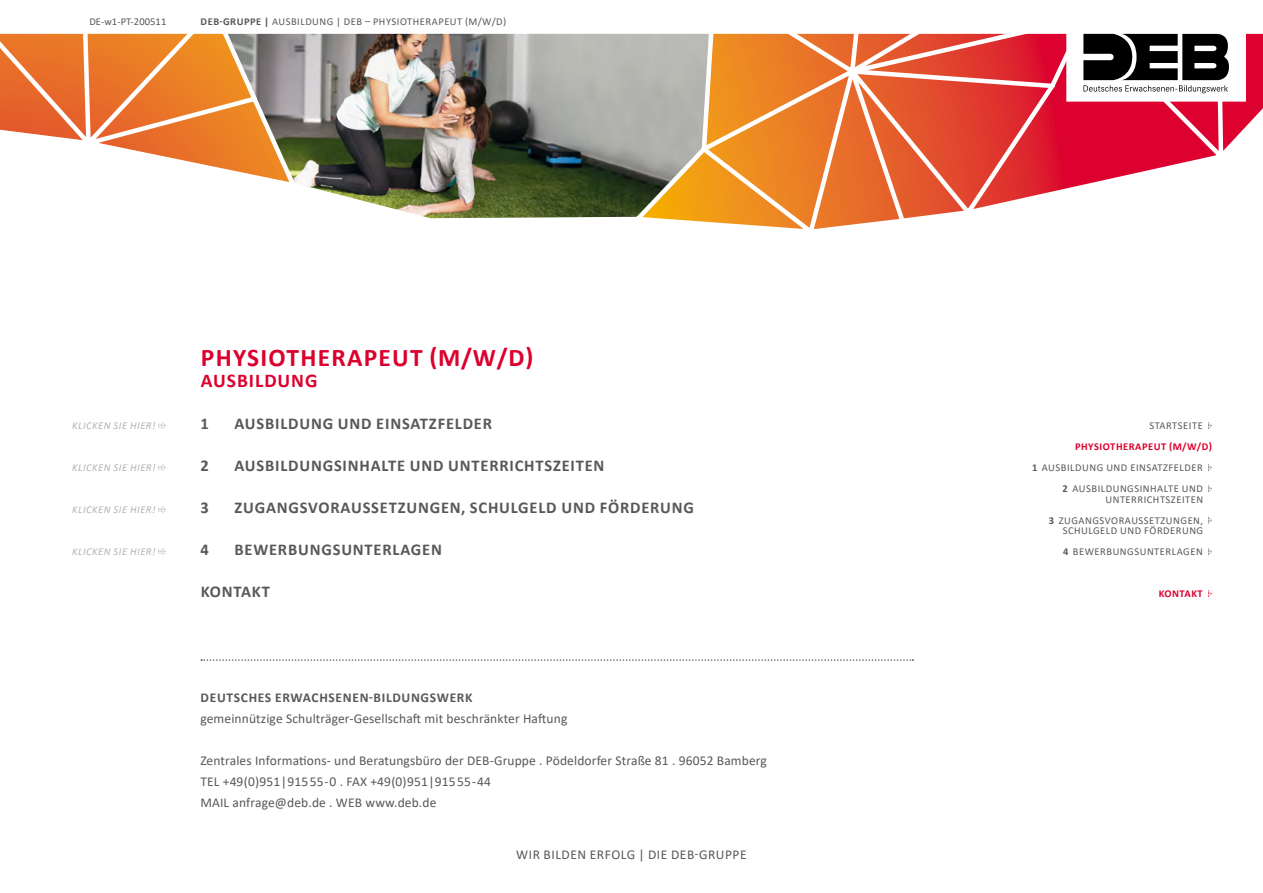
<style>
.page{position:relative;width:1263px;height:893px;background:#fff}
.page>*{position:absolute;margin:0;border:0;box-sizing:border-box;transform-origin:0 0}
.t1{font:700 25.5px "Calibri";letter-spacing:.05em;color:#dc002e}
.t2{font:700 19.5px "Calibri";letter-spacing:.05em;color:#dc002e}
.t3{font:700 16.5px "Calibri";letter-spacing:.05em;color:#58585a}
.t4{font:13.5px/21px "Calibri";letter-spacing:.01em;color:#58585a}
.t5{font:700 13.5px "Calibri";letter-spacing:.05em;color:#58585a}
.t6{font:13.5px "Calibri";letter-spacing:.04em;color:#58585a}
.t7{font:10.5px "Calibri";letter-spacing:.05em;color:#58585a}
.t8{font:italic 10.5px "Calibri";letter-spacing:.05em;color:#b1b3b4}
.t9{font:700 10.5px "Calibri";letter-spacing:.05em;color:#dc002e}
.t10{font:10.5px "Calibri";letter-spacing:.01em;color:#58585a}
.s1{font-weight:700}
</style>
<div class="page">
<svg style="left:201px;top:659px;width:712px;height:2px"></svg>
<svg style="left:1208px;top:485px;width:4px;height:7px"></svg>
<svg style="left:1208px;top:464px;width:4px;height:7px"></svg>
<svg style="left:1208px;top:422px;width:4px;height:7px"></svg>
<svg style="left:1208px;top:517px;width:4px;height:7px"></svg>
<svg style="left:1208px;top:548px;width:4px;height:7px"></svg>
<svg style="left:1208px;top:590px;width:4px;height:7px"></svg>
<svg style="left:0;top:102px;width:1263px;height:127px"></svg>
<svg style="left:0;top:33px;width:1263px;height:69px;background:#cf8e71"></svg>
<svg style="left:1083px;top:34px;width:146px;height:59px"></svg>
<svg style="left:158px;top:422px;width:8px;height:7px"></svg>
<svg style="left:158px;top:464px;width:8px;height:7px"></svg>
<svg style="left:158px;top:506px;width:8px;height:7px"></svg>
<svg style="left:158px;top:548px;width:8px;height:7px"></svg>
<p class="t10" style="left:89px;top:14px;width:78px">DE-w1-PT-200511</p>
<p class="t7" style="left:201px;top:14px;width:307px"><span class="s1">DEB-GRUPPE |</span> AUSBILDUNG | DEB – PHYSIOTHERAPEUT (M/W/D)</p>
<p class="t8" style="left:72px;top:418px;width:85px">KLICKEN SIE HIER!</p>
<p class="t8" style="left:72px;top:460px;width:85px">KLICKEN SIE HIER!</p>
<p class="t8" style="left:72px;top:502px;width:85px">KLICKEN SIE HIER!</p>
<p class="t8" style="left:72px;top:544px;width:85px">KLICKEN SIE HIER!</p>
<p class="t1" style="left:201px;top:340px;width:334px">PHYSIOTHERAPEUT (M/W/D)</p>
<p class="t2" style="left:201px;top:367px;width:118px">AUSBILDUNG</p>
<p class="t3" style="left:200px;top:412px;width:10px">1</p>
<p class="t3" style="left:234px;top:412px;width:259px">AUSBILDUNG UND EINSATZFELDER</p>
<p class="t3" style="left:200px;top:454px;width:10px">2</p>
<p class="t3" style="left:234px;top:454px;width:372px">AUSBILDUNGSINHALTE UND UNTERRICHTSZEITEN</p>
<p class="t3" style="left:200px;top:496px;width:10px">3</p>
<p class="t3" style="left:234px;top:496px;width:461px">ZUGANGSVORAUSSETZUNGEN, SCHULGELD UND FÖRDERUNG</p>
<p class="t3" style="left:200px;top:538px;width:10px">4</p>
<p class="t3" style="left:234px;top:538px;width:209px">BEWERBUNGSUNTERLAGEN</p>
<p class="t3" style="left:201px;top:580px;width:71px">KONTAKT</p>
<p class="t5" style="left:201px;top:688px;width:273px">DEUTSCHES ERWACHSENEN-BILDUNGSWERK</p>
<p class="t4" style="left:200px;top:708px;width:368px">gemeinnützige Schulträger-Gesellschaft mit beschränkter Haftung</p>
<p class="t4" style="left:200px;top:750px;width:568px">Zentrales Informations- und Beratungsbüro der DEB-Gruppe . Pödeldorfer Straße 81 . 96052 Bamberg<br>TEL +49(0)951|91555-0 . FAX +49(0)951|91555-44<br>MAIL anfrage@deb.de . WEB www.deb.de</p>
<p class="t6" style="left:516px;top:845px;width:232px">WIR BILDEN ERFOLG | DIE DEB-GRUPPE</p>
<p class="t7" style="left:1149px;top:418px;width:55px">STARTSEITE</p>
<p class="t9" style="left:1075px;top:439px;width:138px">PHYSIOTHERAPEUT (M/W/D)</p>
<p class="t7" style="left:1062px;top:481px;width:142px"><span class="s1">2</span> AUSBILDUNGSINHALTE UND</p>
<p class="t7" style="left:1105px;top:492px;width:99px">UNTERRICHTSZEITEN</p>
<p class="t7" style="left:1032px;top:460px;width:172px"><span class="s1">1</span> AUSBILDUNG UND EINSATZFELDER</p>
<p class="t7" style="left:1049px;top:513px;width:156px"><span class="s1">3</span> ZUGANGSVORAUSSETZUNGEN,</p>
<p class="t7" style="left:1063px;top:523px;width:142px">SCHULGELD UND FÖRDERUNG</p>
<p class="t7" style="left:1063px;top:544px;width:141px"><span class="s1">4</span> BEWERBUNGSUNTERLAGEN</p>
<p class="t9" style="left:1159px;top:586px;width:46px">KONTAKT</p>
</div>
